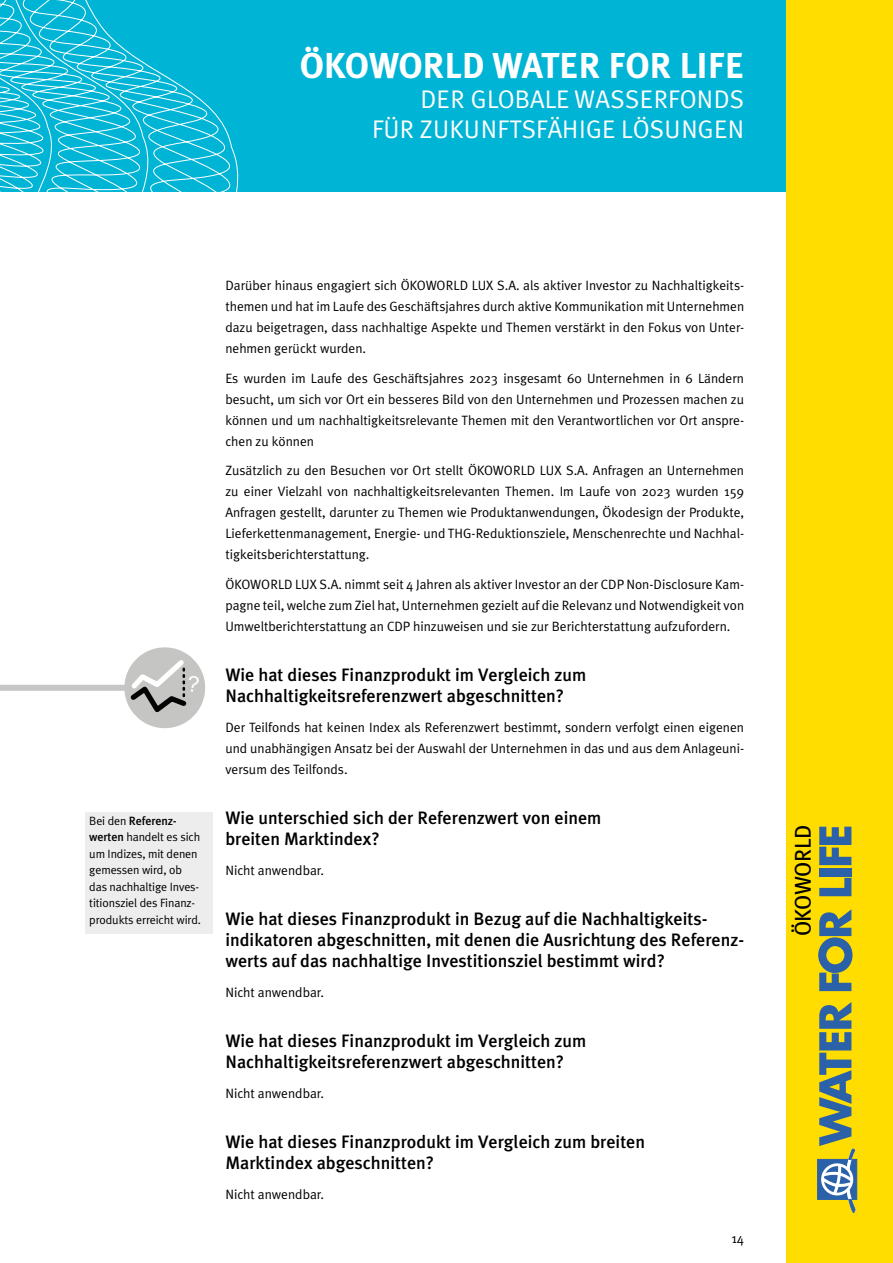
<style>
.page{position:relative;width:893px;height:1263px;background:#fff}
.page>*{position:absolute;margin:0;border:0;box-sizing:border-box;transform-origin:0 0}
.t1{font:700 36px "Meta Plus";letter-spacing:-.005em;color:#fff}
.t2{font:25.5px/30px "Meta Plus Normal";letter-spacing:.005em;color:#fff;text-align:right}
.t3{font:22.8px "Meta Plus";letter-spacing:-.03em;color:#000}
.t4{font:500 18px/21px "Meta Plus";color:#000}
.t5{font:13.5px/21px "Meta Plus Normal";color:#000;text-align:justify}
.t6{font:12px/16.5px "Meta Plus Normal";letter-spacing:-.01em;color:#000}
.t7{font:500 12px "Meta Plus";letter-spacing:-.01em;color:#000}
.s1{font-family:"Meta Plus Normal";font-weight:400}
.s2{font-family:"Meta Plus";font-weight:500}
</style>
<div class="page">
<div style="left:0;top:0;width:893px;height:192px;background:#00b4d5"></div>
<svg style="left:0;top:0;width:238px;height:192px"></svg>
<div style="left:787px;top:0;width:106px;height:1263px;background:#fd0"></div>
<div style="left:817px;top:1159px;width:40px;height:40px;background:#2b61a9;border:1px solid #2b61a9"></div>
<svg style="left:819px;top:1002px;width:36px;height:211px"></svg>
<svg style="left:818px;top:909px;width:34px;height:82px"></svg>
<svg style="left:819px;top:878px;width:32px;height:18px"></svg>
<div style="left:819px;top:868px;width:32px;height:9px;background:#2b61a9"></div>
<svg style="left:819px;top:827px;width:32px;height:38px"></svg>
<div style="left:85px;top:812px;width:128px;height:122px;background:#ededed"></div>
<div style="left:0;top:685px;width:135px;height:6px;background:#c6c6c6"></div>
<div style="left:124px;top:647px;width:81px;height:81px;background:#c5c5c4;border-radius:50%"></div>
<svg style="left:126px;top:655px;width:73px;height:62px"></svg>
<h1 class="t1" style="left:300px;top:44px;width:446px">ÖKOWORLD WATER FOR LIFE</h1>
<h2 class="t2" style="left:372px;top:84px;width:373px">DER GLOBALE WASSERFONDS<br>FÜR ZUKUNFTSFÄHIGE LÖSUNGEN</h2>
<p class="t7" style="left:89px;top:814px;width:89px"><span class="s1">Bei den</span> Referenz-</p>
<p class="t6" style="left:89px;top:829px;width:113px"><span class="s2">werten</span> handelt es sich um Indizes, mit denen gemessen wird, ob das nachhaltige Inves&shy;titionsziel des Finanz&shy;produkts erreicht wird.</p>
<p class="t5" style="left:225px;top:275px;width:520px">Darüber hinaus engagiert sich ÖKOWORLD LUX S.A. als aktiver Investor zu Nachhaltigkeits&shy;themen und hat im Laufe des Geschäftsjahres durch aktive Kommunikation mit Unternehmen dazu beigetragen, dass nachhaltige Aspekte und Themen verstärkt in den Fokus von Unter&shy;nehmen gerückt wurden.</p>
<p class="t5" style="left:225px;top:367px;width:520px">Es wurden im Laufe des Geschäftsjahres 2023 insgesamt 60 Unternehmen in 6 Ländern besucht, um sich vor Ort ein besseres Bild von den Unternehmen und Prozessen machen zu können und um nachhaltigkeitsrelevante Themen mit den Verantwortlichen vor Ort anspre&shy;chen zu können</p>
<p class="t5" style="left:225px;top:460px;width:520px">Zusätzlich zu den Besuchen vor Ort stellt ÖKOWORLD LUX S.A. Anfragen an Unternehmen zu einer Vielzahl von nachhaltigkeitsrelevanten Themen. Im Laufe von 2023 wurden 159<br>Anfragen gestellt, darunter zu Themen wie Produktanwendungen, Ökodesign der Produkte, Lieferkettenmanagement, Energie- und THG-Reduktionsziele, Menschenrechte und Nachhal&shy;tigkeitsberichterstattung.</p>
<p class="t5" style="left:225px;top:573px;width:520px">ÖKOWORLD LUX S.A. nimmt seit 4 Jahren als aktiver Investor an der CDP Non-Disclosure Kam&shy;pagne teil, welche zum Ziel hat, Unternehmen gezielt auf die Relevanz und Notwendigkeit von Umweltberichterstattung an CDP hinzuweisen und sie zur Berichterstattung aufzufordern.</p>
<h3 class="t4" style="left:225px;top:664px;width:362px">Wie hat dieses Finanzprodukt im Vergleich zum<br>Nachhaltigkeitsreferenzwert abgeschnitten?</h3>
<p class="t5" style="left:225px;top:716px;width:520px">Der Teilfonds hat keinen Index als Referenzwert bestimmt, sondern verfolgt einen eigenen und unabhängigen Ansatz bei der Auswahl der Unternehmen in das und aus dem Anlageuni&shy;versum des Teilfonds.</p>
<h3 class="t4" style="left:225px;top:807px;width:378px">Wie unterschied sich der Referenzwert von einem breiten Marktindex?</h3>
<p class="t5" style="left:225px;top:859px;width:100px">Nicht anwendbar.</p>
<h3 class="t4" style="left:225px;top:908px;width:520px">Wie hat dieses Finanzprodukt in Bezug auf die Nachhaltigkeits&shy;indikatoren abgeschnitten, mit denen die Ausrichtung des Referenz&shy;werts auf das nachhaltige Investitionsziel bestimmt wird?</h3>
<p class="t5" style="left:225px;top:981px;width:100px">Nicht anwendbar.</p>
<h3 class="t4" style="left:225px;top:1030px;width:362px">Wie hat dieses Finanzprodukt im Vergleich zum<br>Nachhaltigkeitsreferenzwert abgeschnitten?</h3>
<p class="t5" style="left:225px;top:1082px;width:100px">Nicht anwendbar.</p>
<h3 class="t4" style="left:225px;top:1131px;width:421px">Wie hat dieses Finanzprodukt im Vergleich zum breiten<br>Marktindex abgeschnitten?</h3>
<p class="t5" style="left:225px;top:1183px;width:100px">Nicht anwendbar.</p>
<p class="t5" style="left:731px;top:1228px;width:14px">14</p>
<h3 class="t3" style="left:790px;top:936px;width:113px;rotate:-90deg">ÖKOWORLD</h3>
</div>
